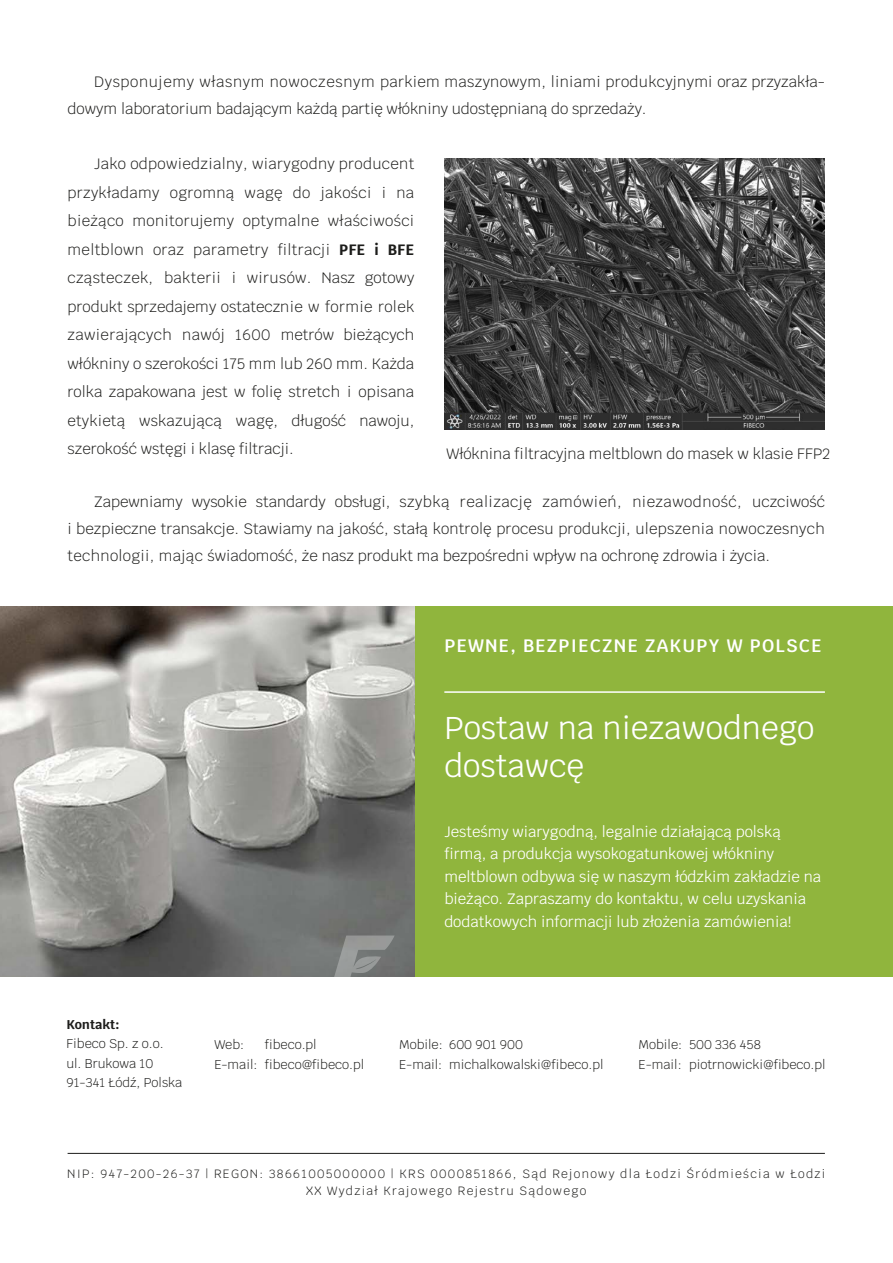
<style>
.page{position:relative;width:893px;height:1263px;background:#fff}
.page>*{position:absolute;margin:0;border:0;box-sizing:border-box;transform-origin:0 0}
.t1{font:31.5px/37.5px "Krub";color:#fff}
.t2{font:600 18px "Krub";letter-spacing:.07em;color:#fff}
.t3{font:300 15px/28.5px "Krub";color:#1d1d1b;text-align:justify}
.t4{font:15px/22.5px "Krub";color:#fff}
.t5{font:300 12.75px/19.5px "Krub";color:#1d1d1b}
.t6{font:700 12.75px "Krub";color:#1d1d1b}
.t7{font:300 12px/16.5px "Krub";letter-spacing:.11em;color:#1d1d1b;text-align:center}
.s1{font-weight:700}
</style>
<div class="page">
<div style="left:414px;top:607px;width:479px;height:370px;background:#90b53d"></div>
<hr style="left:444px;top:691px;width:381px;height:2px;background:#fff">
<img style="left:0;top:607px;width:414px;height:370px">
<svg style="left:330px;top:935px;width:65px;height:42px;background:#848685"></svg>
<hr style="left:68px;top:1153px;width:757px;height:1px;background:#1d1d1b">
<img style="left:444px;top:159px;width:381px;height:271px">
<p class="t3" style="left:68px;top:68px;width:759px;line-height:27px;text-indent:26px">Dysponujemy własnym nowoczesnym parkiem maszynowym, liniami produkcyjnymi oraz przyzakła&shy;dowym laboratorium badającym każdą partię włókniny udostępnianą do sprzedaży.</p>
<p class="t3" style="left:68px;top:150px;width:348px;text-indent:26px">Jako odpowiedzialny, wiarygodny producent przykładamy ogromną wagę do jakości i na bieżąco monitorujemy optymalne właściwości meltblown oraz parametry filtracji <span class="s1">PFE i BFE </span>cząsteczek, bakterii i wirusów. Nasz gotowy produkt sprzedajemy ostatecznie w formie rolek zawierających nawój 1600 metrów bieżących włókniny o szerokości 175 mm lub 260 mm. Każda rolka zapakowana jest w folię stretch i opisana etykietą wskazującą wagę, długość nawoju, szerokość wstęgi i klasę filtracji.</p>
<p class="t3" style="left:68px;top:488px;width:759px;line-height:27px;text-indent:26px">Zapewniamy wysokie standardy obsługi, szybką realizację zamówień, niezawodność, uczciwość i bezpieczne transakcje. Stawiamy na jakość, stałą kontrolę procesu produkcji, ulepszenia nowoczesnych technologii, mając świadomość, że nasz produkt ma bezpośredni wpływ na ochronę zdrowia i życia.</p>
<p class="t3" style="left:446px;top:439px;width:385px">Włóknina filtracyjna meltblown do masek w klasie FFP2</p>
<p class="t2" style="left:444px;top:635px;width:379px">PEWNE, BEZPIECZNE ZAKUPY W POLSCE</p>
<h1 class="t1" style="left:444px;top:710px;width:372px">Postaw na niezawodnego dostawcę</h1>
<p class="t6" style="left:66px;top:1017px;width:55px">Kontakt:</p>
<p class="t5" style="left:66px;top:1034px;width:117px">Fibeco Sp. z o.o.<br>ul. Brukowa 10<br>91-341 Łódź, Polska</p>
<p class="t5" style="left:214px;top:1035px;width:31px">Web:</p>
<p class="t5" style="left:214px;top:1035px;width:151px;text-align:center">fibeco.pl<br>E-mail: fibeco@fibeco.pl</p>
<p class="t4" style="left:444px;top:820px;width:378px">Jesteśmy wiarygodną, legalnie działającą polską firmą, a produkcja wysokogatunkowej włókniny meltblown odbywa się w naszym łódzkim zakładzie na bieżąco. Zapraszamy do kontaktu, w celu uzyskania dodatkowych informacji lub złożenia zamówienia!</p>
<p class="t5" style="left:399px;top:1035px;width:206px">Mobile: 600 901 900<br>E-mail: michalkowalski@fibeco.pl</p>
<p class="t5" style="left:639px;top:1035px;width:188px">Mobile: 500 336 458<br>E-mail: piotrnowicki@fibeco.pl</p>
<p class="t7" style="left:67px;top:1165px;width:760px">NIP: 947-200-26-37 | REGON: 38661005000000 | KRS 0000851866, Sąd Rejonowy dla Łodzi Śródmieścia w Łodzi<br>XX Wydział Krajowego Rejestru Sądowego</p>
</div>
